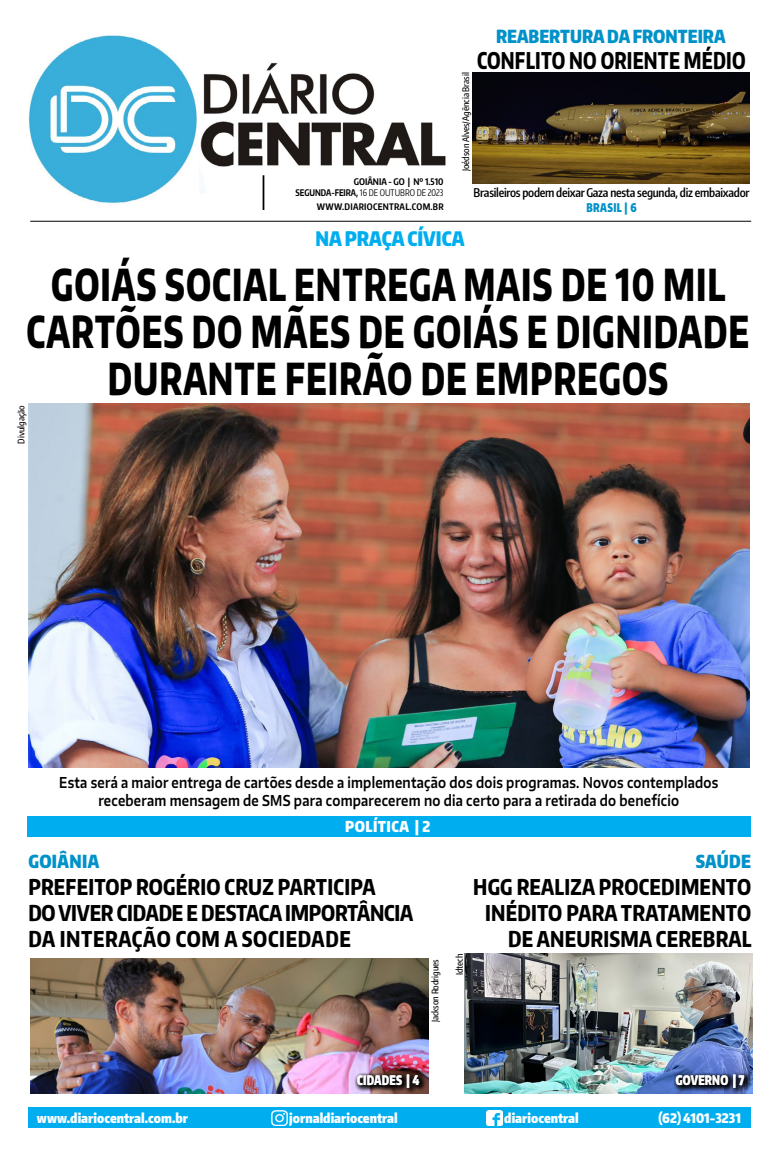
<style>
.page{position:relative;width:780px;height:1163px;background:#fff}
.page>*{position:absolute;margin:0;border:0;box-sizing:border-box;transform-origin:0 0}
.t1{font:800 44px/47px "Encode Sans Narrow";letter-spacing:.03em;color:#000;text-align:center;scale:.75 1}
.t2{font:800 23.1px "Encode Sans Compressed";letter-spacing:.01em;color:#000;scale:.88 1}
.t3{font:800 21.8px/26px "Encode Sans Compressed";letter-spacing:.01em;color:#000}
.t4{font:900 20px "Encode Sans Compressed";color:#00aeef}
.t5{font:900 18px "Encode Sans Compressed";letter-spacing:.005em;color:#0092c8}
.t6{font:600 15px/18px "Encode Sans Wide";letter-spacing:.02em;color:#000;text-align:center;scale:.8 1}
.t7{font:900 15px "Encode Sans Compressed";letter-spacing:.03em;color:#fff}
.t8{font:900 13.2px "Encode Sans Compressed";color:#fff}
.t9{font:900 13px "Encode Sans Compressed";letter-spacing:.02em;color:#fff;scale:.88 1}
.t10{font:600 12px/15px "Encode Sans Compressed";letter-spacing:-.02em;color:#000;text-align:center}
.t11{font:700 9.1px "Encode Sans Compressed";color:#000}
.t12{font:9.1px "Encode Sans Compressed";color:#000;scale:.95 1}
.t13{font:700 9.1px "Encode Sans Compressed";color:#000;scale:.95 1}
.t14{font:500 9px "Encode Sans Compressed";color:#000}
.t15{font:700 9px "Encode Sans Compressed";letter-spacing:.03em;color:#000}
.s1{font-weight:700}
.s2{font-weight:900;color:#0092c8}
</style>
<div class="page">
<img style="left:199px;top:62px;width:247px;height:132px">
<img style="left:28px;top:35px;width:169px;height:168px">
<hr style="left:262px;top:175px;width:2px;height:35px;background:#000">
<div style="left:28px;top:1107px;width:723px;height:21px;background:#00aeef"></div>
<img style="left:272px;top:1110px;width:15px;height:15px">
<img style="left:486px;top:1110px;width:16px;height:15px">
<img style="left:465px;top:953px;width:287px;height:140px">
<img style="left:30px;top:958px;width:399px;height:135px">
<img style="left:472px;top:72px;width:277px;height:111px">
<hr style="left:30px;top:221px;width:721px;height:1px;background:#000">
<img style="left:28px;top:403px;width:721px;height:364px">
<div style="left:27px;top:816px;width:723px;height:20px;background:#00aeef"></div>
<svg style="left:673px;top:1071px;width:78px;height:23px;background:#2c3b65"></svg>
<svg style="left:354px;top:1071px;width:72px;height:23px;background:#4e393c"></svg>
<p class="t5" style="left:496px;top:25px;width:231px">REABERTURA DA FRONTEIRA</p>
<p class="t2" style="left:477px;top:45px;width:306px">CONFLITO NO ORIENTE MÉDIO</p>
<p class="t11" style="left:354px;top:175px;width:91px">GOIÂNIA - GO | Nº 1.510</p>
<p class="t13" style="left:295px;top:187px;width:52px">SEGUNDA-FEIRA</p>
<p class="t12" style="left:356px;top:187px;width:93px"><span class="s1">,</span> 16 DE OUTUBRO DE 2023</p>
<p class="t15" style="left:317px;top:201px;width:128px">WWW.DIARIOCENTRAL.COM.BR</p>
<p class="t14" style="left:460px;top:171px;width:101px;rotate:-90deg">Joédson Alves/Agência Brasil</p>
<p class="t10" style="left:473px;top:185px;width:277px">Brasileiros podem deixar Gaza nesta segunda, diz embaixador<br><span class="s2">BRASIL | 6</span></p>
<p class="t4" style="left:315px;top:225px;width:150px">NA PRAÇA CÍVICA</p>
<p class="t1" style="left:27px;top:259px;width:965px">GOIÁS SOCIAL ENTREGA MAIS DE 10 MIL<br>CARTÕES DO MÃES DE GOIÁS E DIGNIDADE<br>DURANTE FEIRÃO DE EMPREGOS</p>
<p class="t14" style="left:15px;top:443px;width:40px;rotate:-90deg">Divulgação</p>
<p class="t6" style="left:59px;top:772px;width:825px">Esta será a maior entrega de cartões desde a implementação dos dois programas. Novos contemplados receberam mensagem de SMS para comparecerem no dia certo para a retirada do benefício</p>
<p class="t7" style="left:345px;top:816px;width:87px">POLÍTICA | 2</p>
<p class="t5" style="left:28px;top:849px;width:72px">GOIÂNIA</p>
<p class="t3" style="left:28px;top:873px;width:386px">PREFEITOP ROGÉRIO CRUZ PARTICIPA<br>DO VIVER CIDADE E DESTACA IMPORTÂNCIA<br>DA INTERAÇÃO COM A SOCIEDADE</p>
<p class="t14" style="left:429px;top:1022px;width:65px;rotate:-90deg">Jackson Rodrigues</p>
<p class="t14" style="left:453px;top:975px;width:23px;rotate:-90deg">Idtech</p>
<p class="t5" style="left:695px;top:849px;width:57px">SAÚDE</p>
<p class="t3" style="left:473px;top:873px;width:280px;text-align:right">HGG REALIZA PROCEDIMENTO<br>INÉDITO PARA TRATAMENTO<br>DE ANEURISMA CEREBRAL</p>
<p class="t9" style="left:357px;top:1071px;width:72px">CIDADES | 4</p>
<p class="t9" style="left:675px;top:1071px;width:79px">GOVERNO | 7</p>
<p class="t8" style="left:37px;top:1108px;width:152px">WWW.DIARIOCENTRAL.COM.BR</p>
<p class="t8" style="left:289px;top:1109px;width:110px">JORNALDIARIOCENTRAL</p>
<p class="t8" style="left:504px;top:1108px;width:76px">DIARIOCENTRAL</p>
<p class="t8" style="left:658px;top:1108px;width:84px">(62) 4101-3231</p>
</div>
